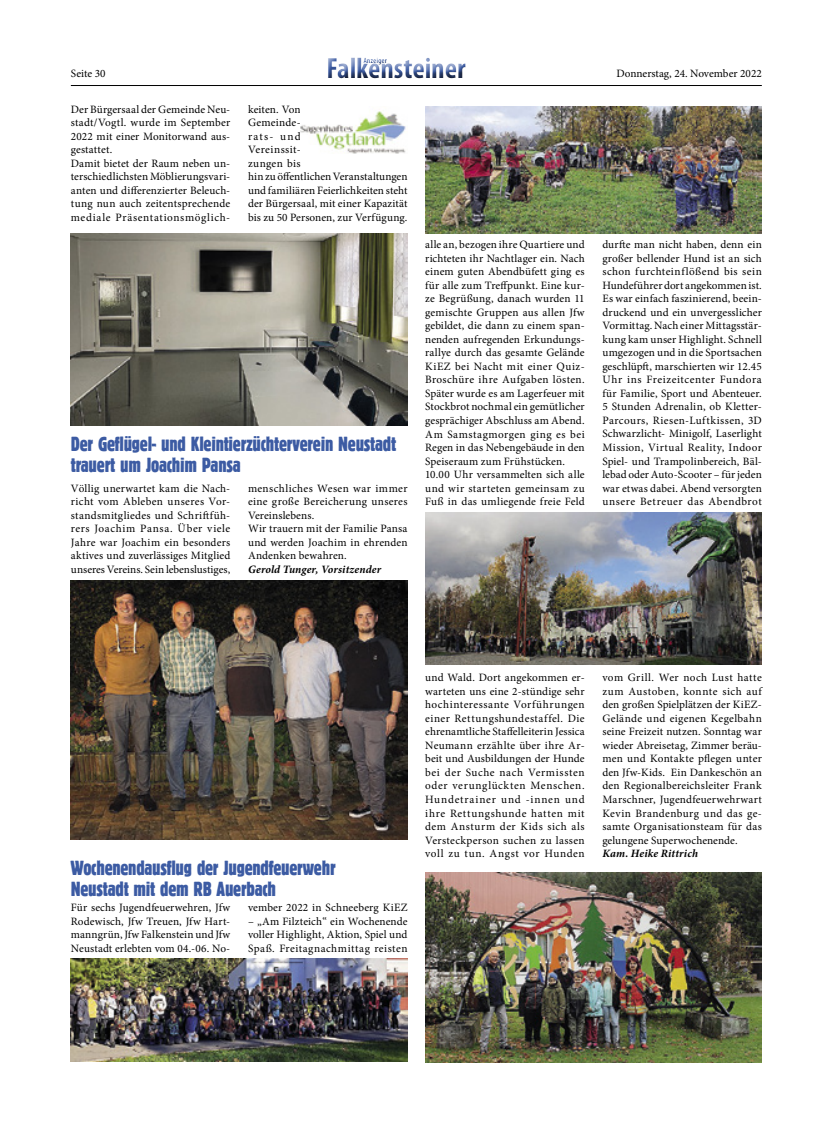
<style>
.page{position:relative;width:815px;height:1134px;background:#fff}
.page>*{position:absolute;margin:0;border:0;box-sizing:border-box;transform-origin:0 0}
.t1{font:700 condensed 29.38px "Myriad Pro";color:#3c5ba3}
.t2{font:21.25px/21.2px "Block D Regu Extr Cond";letter-spacing:-.01em;color:#3c5ba3}
.t3{font:11.25px/13.5px "Minion Pro";letter-spacing:.015em;color:#000;text-align:justify}
.t4{font:italic 700 11.25px "Minion Pro";letter-spacing:.015em;color:#000}
.t5{font:700 condensed 7.75px "Myriad Pro";color:#3c5ba3}
</style>
<div class="page">
<hr style="left:71px;top:85px;width:691px;height:1px;background:#000">
<div style="left:322px;top:50px;width:156px;height:36px;background:#fff"></div>
<div style="left:322px;top:53px;width:152px;height:33px;background:#000;opacity:.75"></div>
<img style="left:71px;top:234px;width:336px;height:192px">
<img style="left:301px;top:111px;width:105px;height:43px">
<img style="left:71px;top:580px;width:336px;height:260px">
<img style="left:425px;top:106px;width:337px;height:128px">
<img style="left:425px;top:872px;width:337px;height:191px">
<img style="left:425px;top:512px;width:337px;height:153px">
<img style="left:71px;top:959px;width:336px;height:102px">
<p class="t5" style="left:363px;top:56px;width:25px">Anzeiger</p>
<h1 class="t1" style="left:326px;top:50px;width:141px">Falkensteiner</h1>
<p class="t3" style="left:71px;top:67px;width:36px">Seite 30</p>
<p class="t3" style="left:616px;top:67px;width:147px">Donnerstag, 24. November 2022</p>
<p class="t3" style="left:71px;top:102px;width:161px;text-align:left">Der Bürgersaal der Gemeinde Neu&shy;stadt/Vogtl. wurde im September<br>2022 mit einer Monitorwand aus&shy;gestattet.<br>Damit bietet der Raum neben un&shy;terschiedlichsten Möblierungsvari&shy;anten und differenzierter Beleuch&shy;tung nun auch zeitentsprechende mediale Präsentationsmöglich-</p>
<p class="t3" style="left:248px;top:102px;width:161px;text-align:left">keiten. Von<br>Gemeinde-<br>rats- und<br>Vereinssit-<br>zungen bis<br>hin zu öffentlichen Veranstaltungen und familiären Feierlichkeiten steht der Bürgersaal, mit einer Kapazität bis zu 50 Personen, zur Verfügung.</p>
<h2 class="t2" style="left:71px;top:433px;width:327px">Der Geflügel- und Kleintierzüchterverein Neustadt trauert um Joachim Pansa</h2>
<p class="t3" style="left:71px;top:481px;width:161px">Völlig unerwartet kam die Nach&shy;richt vom Ableben unseres Vor&shy;standsmitgliedes und Schriftfüh&shy;rers Joachim Pansa. Über viele Jahre war Joachim ein besonders aktives und zuverlässiges Mitglied unseres Vereins. Sein lebenslustiges,</p>
<p class="t3" style="left:248px;top:481px;width:161px;text-align:left">menschliches Wesen war immer eine große Bereicherung unseres<br>Vereinslebens.<br>Wir trauern mit der Familie Pansa und werden Joachim in ehrenden<br>Andenken bewahren.</p>
<p class="t4" style="left:248px;top:561px;width:135px">Gerold Tunger, Vorsitzender</p>
<p class="t3" style="left:425px;top:238px;width:161px;text-align:left">alle an, bezogen ihre Quartiere und richteten ihr Nachtlager ein. Nach einem guten Abendbüfett ging es für alle zum Treffpunkt. Eine kur&shy;ze Begrüßung, danach wurden 11 gemischte Gruppen aus allen Jfw gebildet, die dann zu einem span&shy;nenden aufregenden Erkundungs&shy;rallye durch das gesamte Gelände<br>KiEZ bei Nacht mit einer Quiz-<br>Broschüre ihre Aufgaben lösten.<br>Später wurde es am Lagerfeuer mit<br>Stockbrot nochmal ein gemütlicher gesprächiger Abschluss am Abend.<br>Am Samstagmorgen ging es bei<br>Regen in das Nebengebäude in den<br>Speiseraum zum Frühstücken.<br>10.00 Uhr versammelten sich alle und wir starteten gemeinsam zu<br>Fuß in das umliegende freie Feld</p>
<p class="t3" style="left:602px;top:238px;width:161px">durfte man nicht haben, denn ein großer bellender Hund ist an sich schon furchteinflößend bis sein Hundeführer dort angekommen ist.<br>Es war einfach faszinierend, beein&shy;druckend und ein unvergesslicher Vormittag. Nach einer Mittagsstär&shy;kung kam unser Highlight. Schnell umgezogen und in die Sportsachen geschlüpft, marschierten wir 12.45<br>Uhr ins Freizeitcenter Fundora für Familie, Sport und Abenteuer.<br>5 Stunden Adrenalin, ob Kletter-Parcours, Riesen-Luftkissen, 3D Schwarzlicht- Minigolf, Laserlight Mission, Virtual Reality, Indoor Spiel- und Trampolinbereich, Bäl&shy;lebad oder Auto-Scooter – für jeden war etwas dabei. Abend versorgten unsere Betreuer das Abendbrot</p>
<h2 class="t2" style="left:71px;top:857px;width:266px">Wochenendausflug der Jugendfeuerwehr<br>Neustadt mit dem RB Auerbach</h2>
<p class="t3" style="left:71px;top:901px;width:161px">Für sechs Jugendfeuerwehren, Jfw Rodewisch, Jfw Treuen, Jfw Hart&shy;manngrün, Jfw Falkenstein und Jfw Neustadt erlebten vom 04.-06. No-</p>
<p class="t3" style="left:248px;top:901px;width:161px">vember 2022 in Schneeberg KiEZ</p>
<p class="t3" style="left:248px;top:915px;width:161px">– „Am Filzteich“ ein Wochenende voller Highlight, Aktion, Spiel und Spaß. Freitagnachmittag reisten</p>
<p class="t3" style="left:425px;top:671px;width:161px">und Wald. Dort angekommen er&shy;warteten uns eine 2-stündige sehr hochinteressante Vorführungen einer Rettungshundestaffel. Die ehrenamtliche Staffelleiterin Jessica Neumann erzählte über ihre Ar&shy;beit und Ausbildungen der Hunde bei der Suche nach Vermissten oder verunglückten Menschen.<br>Hundetrainer und -innen und ihre Rettungshunde hatten mit dem Ansturm der Kids sich als Versteckperson suchen zu lassen voll zu tun. Angst vor Hunden</p>
<p class="t3" style="left:602px;top:671px;width:161px">vom Grill. Wer noch Lust hatte zum Austoben, konnte sich auf den großen Spielplätzen der KiEZ-Gelände und eigenen Kegelbahn seine Freizeit nutzen. Sonntag war wieder Abreisetag, Zimmer beräu&shy;men und Kontakte pflegen unter den Jfw-Kids. Ein Dankeschön an den Regionalbereichsleiter Frank Marschner, Jugendfeuerwehrwart Kevin Brandenburg und das ge&shy;samte Organisationsteam für das gelungene Superwochenende.</p>
<p class="t4" style="left:602px;top:845px;width:97px">Kam. Heike Rittrich</p>
</div>
